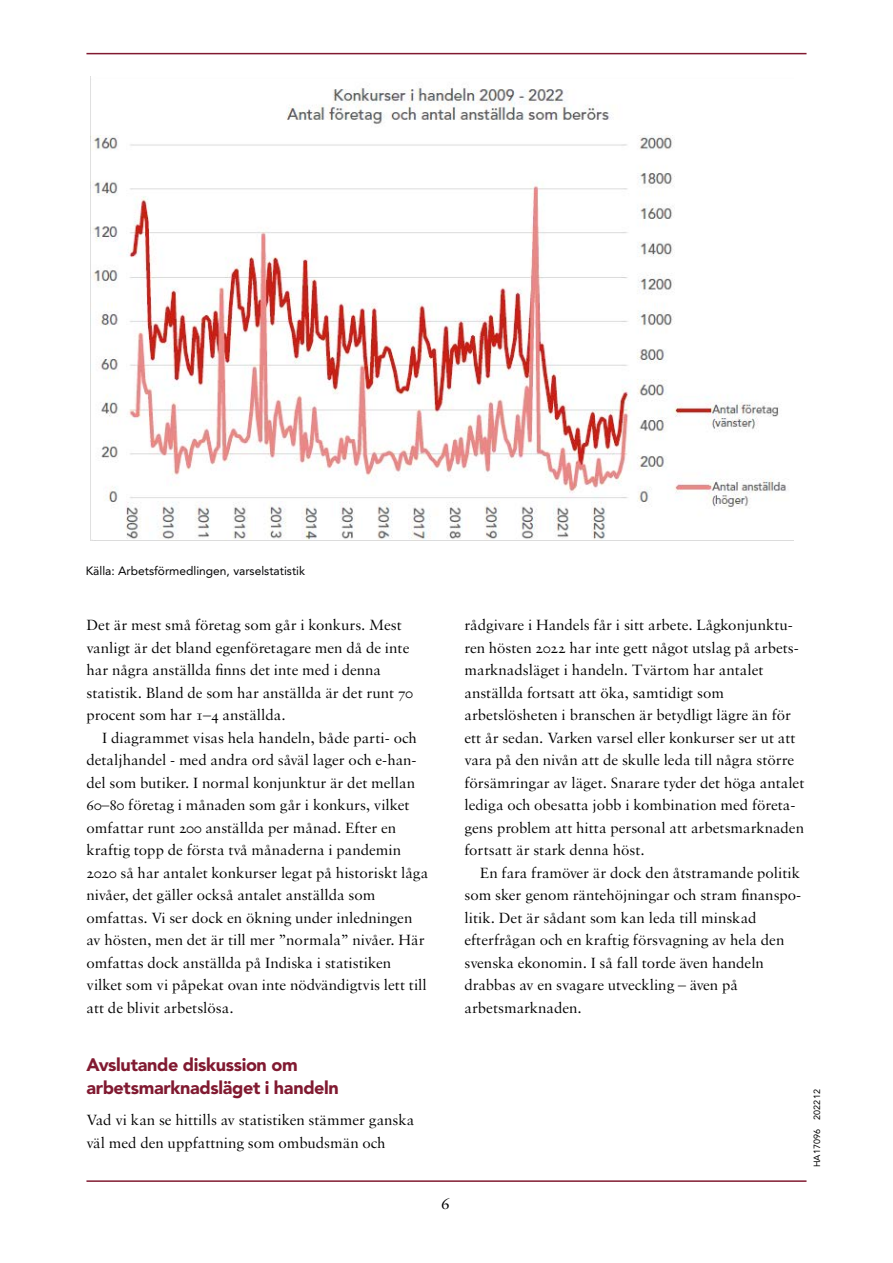
<style>
.page{position:relative;width:893px;height:1263px;background:#fff}
.page>*{position:absolute;margin:0;border:0;box-sizing:border-box;transform-origin:0 0}
.t1{font:900 18px/22.5px "Avenir LT Std";letter-spacing:-.02em;color:#811a31}
.t2{font:18px "Sabon MT Std";color:#020203}
.t3{font:15.75px/22.5px "Sabon MT Std";color:#000}
.t4{font:12px "Avenir LT Std";color:#020203}
.t5{font:9px "Avenir LT Std";color:#000}
</style>
<div class="page">
<hr style="left:86px;top:1180px;width:720px;height:2px;background:#811a31">
<hr style="left:86px;top:53px;width:720px;height:1px;background:#811a31">
<img style="left:91px;top:88px;width:696px;height:452px">
<p class="t4" style="left:86px;top:563px;width:221px">Källa: Arbetsförmedlingen, varselstatistik</p>
<p class="t3" style="left:86px;top:613px;width:328px">Det är mest små företag som går i konkurs. Mest vanligt är det bland egenföretagare men då de inte har några anställda finns det inte med i denna statistik. Bland de som har anställda är det runt 70 procent som har 1–4 anställda.</p>
<p class="t3" style="left:86px;top:726px;width:343px;text-indent:16px">I diagrammet visas hela handeln, både parti- och detaljhandel - med andra ord såväl lager och e-han&shy;del som butiker. I normal konjunktur är det mellan 60–80 företag i månaden som går i konkurs, vilket omfattar runt 200 anställda per månad. Efter en kraftig topp de första två månaderna i pandemin 2020 så har antalet konkurser legat på historiskt låga nivåer, det gäller också antalet anställda som omfattas. Vi ser dock en ökning under inledningen av hösten, men det är till mer ”normala” nivåer. Här omfattas dock anställda på Indiska i statistiken vilket som vi påpekat ovan inte nödvändigtvis lett till att de blivit arbetslösa.</p>
<p class="t3" style="left:464px;top:613px;width:341px">rådgivare i Handels får i sitt arbete. Lågkonjunktu&shy;ren hösten 2022 har inte gett något utslag på arbets&shy;marknadsläget i handeln. Tvärtom har antalet anställda fortsatt att öka, samtidigt som arbetslösheten i branschen är betydligt lägre än för ett år sedan. Varken varsel eller konkurser ser ut att vara på den nivån att de skulle leda till några större försämringar av läget. Snarare tyder det höga antalet lediga och obesatta jobb i kombination med företa&shy;gens problem att hitta personal att arbetsmarknaden fortsatt är stark denna höst.</p>
<p class="t3" style="left:464px;top:861px;width:338px;text-indent:16px">En fara framöver är dock den åtstramande politik som sker genom räntehöjningar och stram finanspo&shy;litik. Det är sådant som kan leda till minskad efterfrågan och en kraftig försvagning av hela den svenska ekonomin. I så fall torde även handeln drabbas av en svagare utveckling – även på arbetsmarknaden.</p>
<p class="t1" style="left:86px;top:1053px;width:254px">Avslutande diskussion om arbetsmarknadsläget i handeln</p>
<p class="t3" style="left:86px;top:1108px;width:329px">Vad vi kan se hittills av statistiken stämmer ganska väl med den uppfattning som ombudsmän och</p>
<p class="t2" style="left:441px;top:1192px;width:10px">6</p>
<p class="t5" style="left:812px;top:1167px;width:80px;rotate:-90deg">HA17096 202212</p>
</div>
